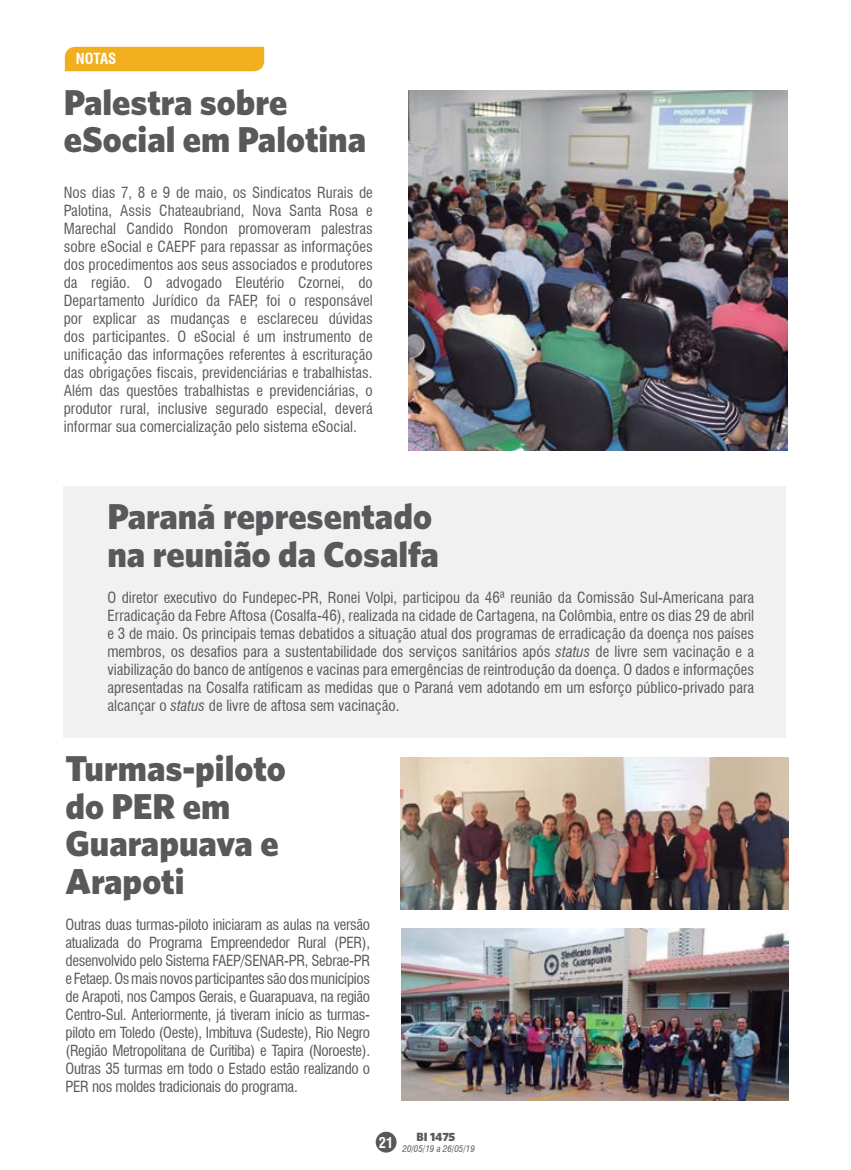
<style>
.page{position:relative;width:851px;height:1170px;background:#fff}
.page>*{position:absolute;margin:0;border:0;box-sizing:border-box;transform-origin:0 0}
.t1{font:900 36px/37.5px "Whitney HTF";color:#58595b}
.t2{font:condensed 15px/18px "Swiss 721 BT";color:#58595b;text-align:justify}
.t3{font:700 condensed 15px "Swiss 721 BT";color:#fff}
.t4{font:700 condensed 14.4px "Swiss 721 BT";color:#fff}
.t5{font:900 12px "Whitney HTF";letter-spacing:-.01em;color:#58595b}
.t6{font:italic condensed 9px "Swiss 721 BT";color:#58595b}
.s1{font-style:italic}
</style>
<div class="page">
<div style="left:375px;top:1131px;width:21px;height:21px;background:#58595b;border-radius:50%"></div>
<div style="left:64px;top:486px;width:722px;height:251px;background:#f1f1f2"></div>
<div style="left:65px;top:47px;width:199px;height:24px;background:#f1ae1d"></div>
<img style="left:408px;top:90px;width:379px;height:361px">
<img style="left:400px;top:757px;width:388px;height:152px">
<img style="left:401px;top:928px;width:387px;height:172px">
<p class="t3" style="left:76px;top:50px;width:42px">NOTAS</p>
<h1 class="t1" style="left:64px;top:82px;width:304px">Palestra sobre eSocial em Palotina</h1>
<p class="t2" style="left:64px;top:184px;width:310px">Nos dias 7, 8 e 9 de maio, os Sindicatos Rurais de Palotina, Assis Chateaubriand, Nova Santa Rosa e Marechal Candido Rondon promoveram palestras sobre eSocial e CAEPF para repassar as informações dos procedimentos aos seus associados e produtores da região. O advogado Eleutério Czornei, do Departamento Jurídico da FAEP, foi o responsável por explicar as mudanças e esclareceu dúvidas dos participantes. O eSocial é um instrumento de unificação das informações referentes à escrituração das obrigações fiscais, previdenciárias e trabalhistas.<br>Além das questões trabalhistas e previdenciárias, o produtor rural, inclusive segurado especial, deverá informar sua comercialização pelo sistema eSocial.</p>
<h1 class="t1" style="left:107px;top:497px;width:333px">Paraná representado na reunião da Cosalfa</h1>
<p class="t2" style="left:107px;top:588px;width:648px">O diretor executivo do Fundepec-PR, Ronei Volpi, participou da 46ª reunião da Comissão Sul-Americana para Erradicação da Febre Aftosa (Cosalfa-46), realizada na cidade de Cartagena, na Colômbia, entre os dias 29 de abril e 3 de maio. Os principais temas debatidos a situação atual dos programas de erradicação da doença nos países membros, os desafios para a sustentabilidade dos serviços sanitários após <span class="s1">status</span> de livre sem vacinação e a viabilização do banco de antígenos e vacinas para emergências de reintrodução da doença. O dados e informações apresentadas na Cosalfa ratificam as medidas que o Paraná vem adotando em um esforço público-privado para alcançar o <span class="s1">status</span> de livre de aftosa sem vacinação.</p>
<h1 class="t1" style="left:65px;top:748px;width:222px">Turmas-piloto do PER em<br>Guarapuava e<br>Arapoti</h1>
<p class="t2" style="left:65px;top:915px;width:306px">Outras duas turmas-piloto iniciaram as aulas na versão atualizada do Programa Empreendedor Rural (PER), desenvolvido pelo Sistema FAEP/SENAR-PR, Sebrae-PR e Fetaep. Os mais novos participantes são dos municípios de Arapoti, nos Campos Gerais, e Guarapuava, na região Centro-Sul. Anteriormente, já tiveram início as turmas&shy;piloto em Toledo (Oeste), Imbituva (Sudeste), Rio Negro (Região Metropolitana de Curitiba) e Tapira (Noroeste).<br>Outras 35 turmas em todo o Estado estão realizando o PER nos moldes tradicionais do programa.</p>
<p class="t4" style="left:379px;top:1133px;width:16px">21</p>
<p class="t5" style="left:416px;top:1128px;width:40px">BI 1475</p>
<p class="t6" style="left:402px;top:1143px;width:74px">20/05/19 a 26/05/19</p>
</div>
